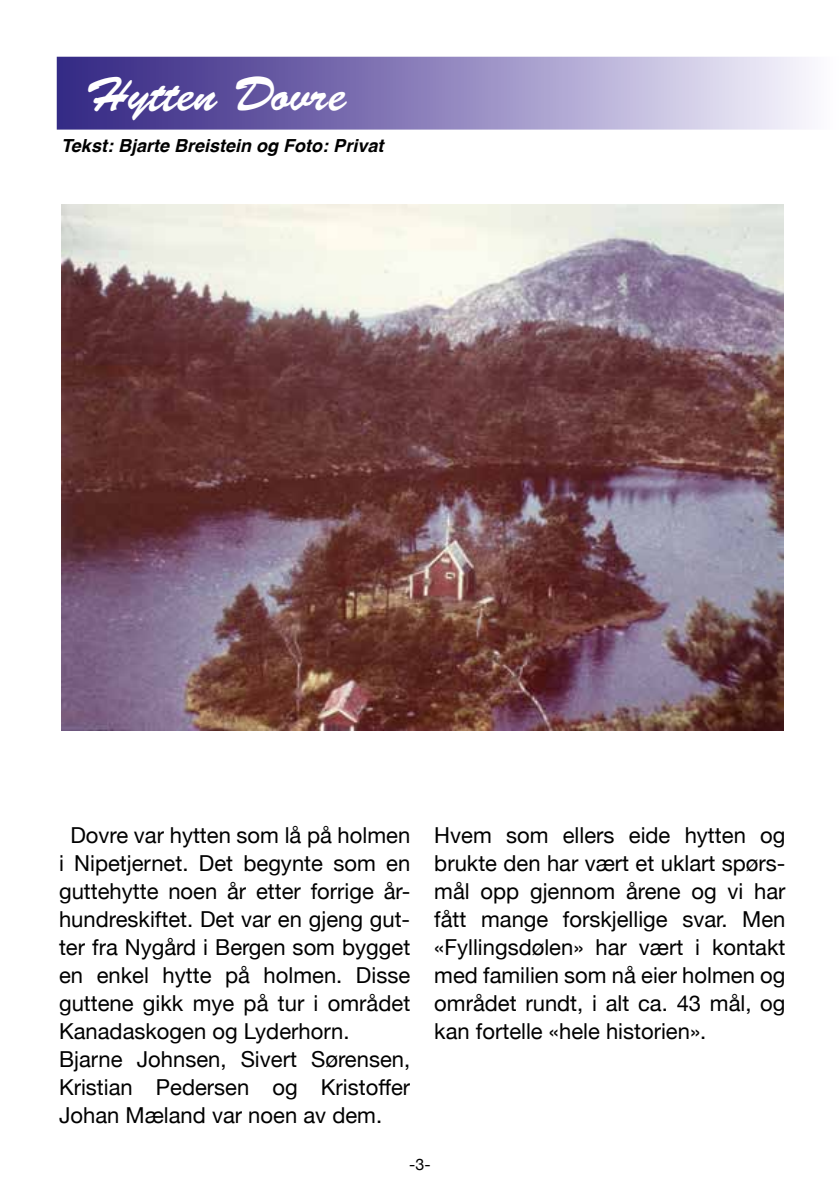
<style>
.page{position:relative;width:840px;height:1191px;background:#fff}
.page>*{position:absolute;margin:0;border:0;box-sizing:border-box;transform-origin:0 0}
.t1{font:48px "Brush Script";color:#fff}
.t2{font:22px/28px "Helvetica Neue";color:#000}
.t3{font:italic 700 18px "Helvetica";color:#000}
.t4{font:16px "Helvetica Neue";color:#000}
</style>
<div class="page">
<svg style="left:57px;top:57px;width:752px;height:73px;background:#9187be"></svg>
<img style="left:61px;top:204px;width:721px;height:526px">
<h1 class="t1" style="left:85px;top:68px;width:262px">Hytten Dovre</h1>
<p class="t3" style="left:61px;top:131px;width:323px">Tekst: Bjarte Breistein og Foto: Privat</p>
<p class="t2" style="left:59px;top:822px;width:352px;text-indent:11px">Dovre var hytten som lå på holmen i Nipetjernet. Det begynte som en guttehytte noen år etter forrige år&shy;hundreskiftet. Det var en gjeng gut&shy;ter fra Nygård i Bergen som bygget en enkel hytte på holmen. Disse guttene gikk mye på tur i området<br>Kanadaskogen og Lyderhorn.<br>Bjarne Johnsen, Sivert Sørensen,<br>Kristian Pedersen og Kristoffer<br>Johan Mæland var noen av dem.</p>
<p class="t2" style="left:434px;top:823px;width:352px;text-align:justify">Hvem som ellers eide hytten og brukte den har vært et uklart spørs&shy;mål opp gjennom årene og vi har fått mange forskjellige svar. Men «Fyllingsdølen» har vært i kontakt med familien som nå eier holmen og området rundt, i alt ca. 43 mål, og kan fortelle «hele historien».</p>
<p class="t4" style="left:409px;top:1153px;width:23px">-3-</p>
</div>
